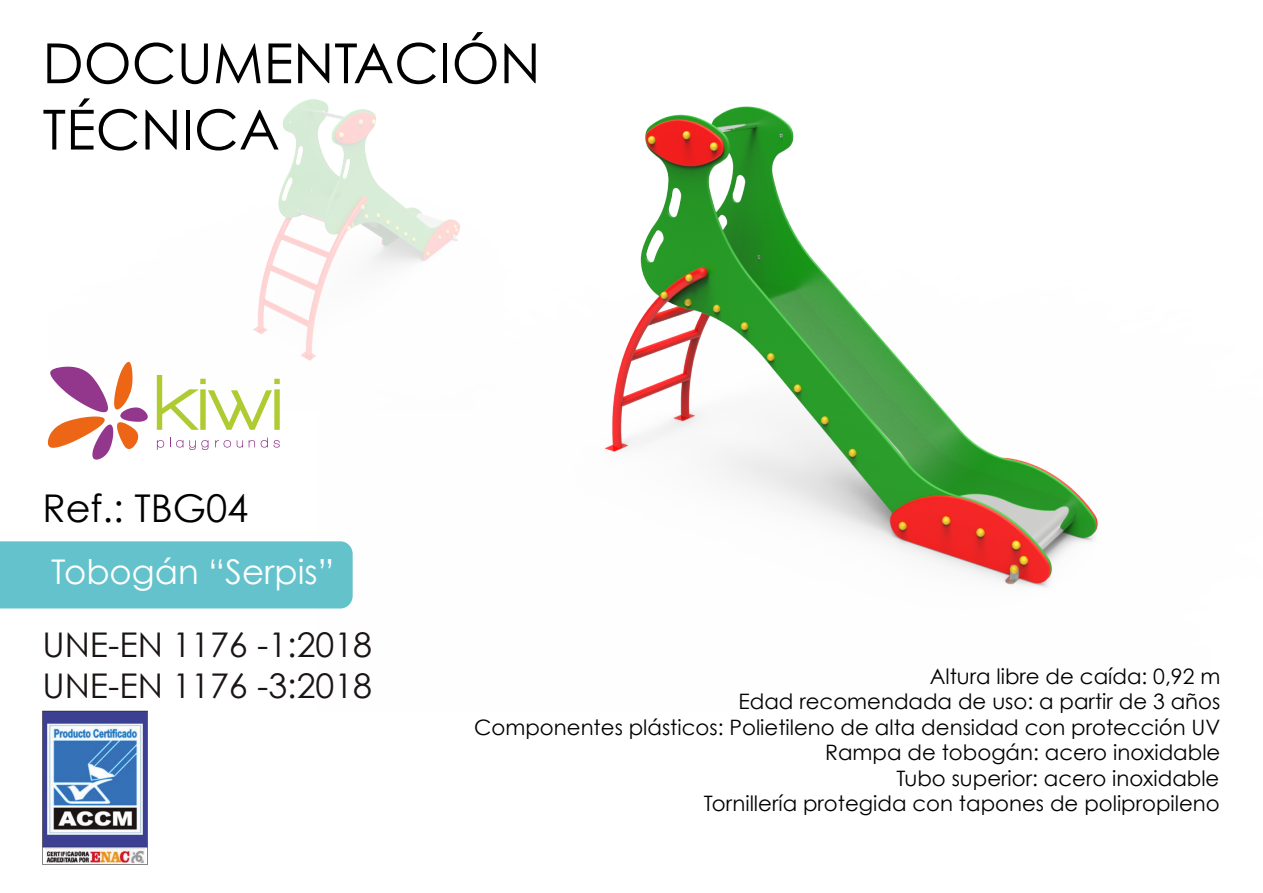
<style>
.page{position:relative;width:1263px;height:893px;background:#fff}
.page>*{position:absolute;margin:0;border:0;box-sizing:border-box;transform-origin:0 0}
.t1{font:55.35px/66.3px "Century Gothic";color:#000}
.t2{font:38.25px "Century Gothic";color:#000}
.t3{font:34.05px/40.8px "Century Gothic";color:#1a1414}
.t4{font:34.05px "Century Gothic";color:#fff}
.t5{font:21.3px/25.5px "Century Gothic";color:#000;text-align:right}
</style>
<div class="page">
<img style="left:128px;top:99px;width:190px;height:312px">
<img style="left:318px;top:100px;width:780px;height:509px">
<div style="left:0;top:541px;width:353px;height:67px;background:#63c2cb"></div>
<svg style="left:48px;top:362px;width:100px;height:98px"></svg>
<svg style="left:157px;top:375px;width:123px;height:55px"></svg>
<svg style="left:157px;top:440px;width:7px;height:10px"></svg>
<svg style="left:170px;top:438px;width:13px;height:10px"></svg>
<svg style="left:189px;top:440px;width:19px;height:10px"></svg>
<svg style="left:215px;top:440px;width:16px;height:8px"></svg>
<svg style="left:237px;top:440px;width:6px;height:8px"></svg>
<svg style="left:249px;top:440px;width:6px;height:7px"></svg>
<svg style="left:261px;top:438px;width:19px;height:10px"></svg>
<img style="left:43px;top:710px;width:105px;height:155px">
<h1 class="t1" style="left:43px;top:29px;width:499px">DOCUMENTACIÓN<br>TÉCNICA</h1>
<h2 class="t2" style="left:43px;top:481px;width:207px">Ref.: TBG04</h2>
<h3 class="t4" style="left:51px;top:548px;width:284px">Tobogán “Serpis”</h3>
<h3 class="t3" style="left:43px;top:624px;width:331px">UNE-EN 1176 -1:2018<br>UNE-EN 1176 -3:2018</h3>
<p class="t5" style="left:474px;top:663px;width:748px">Altura libre de caída: 0,92 m<br>Edad recomendada de uso: a partir de 3 años<br>Componentes plásticos: Polietileno de alta densidad con protección UV Rampa de tobogán: acero inoxidable<br>Tubo superior: acero inoxidable<br>Tornillería protegida con tapones de polipropileno</p>
</div>
